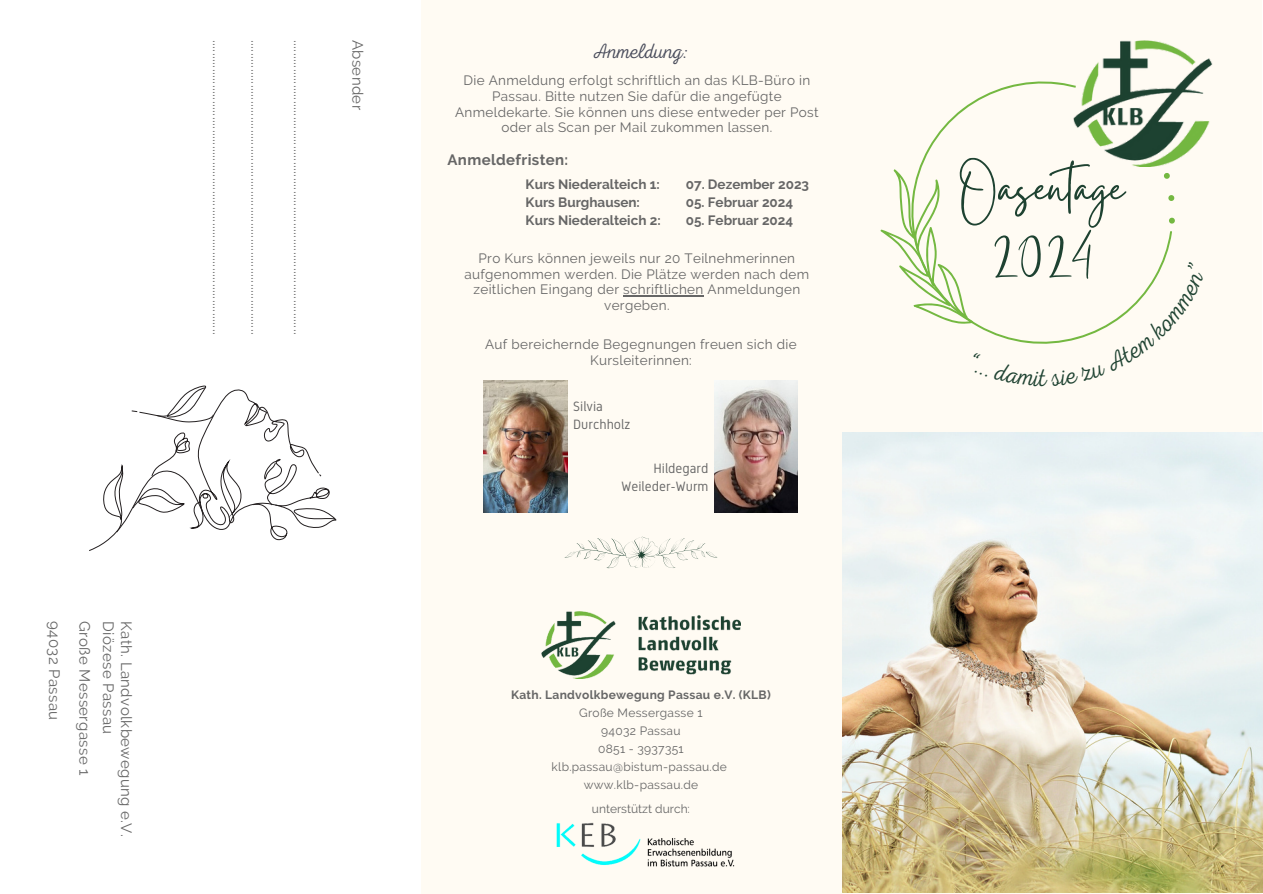
<style>
.page{position:relative;width:1263px;height:894px;background:#fff}
.page>*{position:absolute;margin:0;border:0;box-sizing:border-box;transform-origin:0 0}
.t1{font:63px "Gistesy";color:#1e4231}
.t2{font:21px "RTL Adam Script Thin";color:#494c5b}
.t3{font:15px "Raleway";letter-spacing:.025em;color:#666}
.t4{font:700 15px "Raleway";letter-spacing:.025em;color:#666}
.t5{font:13.5px/15.8px "Raleway";letter-spacing:.025em;color:#666;text-align:center}
.t6{font:700 13.5px "Raleway";color:#666}
.t7{font:13.5px "Gidole";color:#666}
.t8{font:12px "Raleway";letter-spacing:.025em;color:#666}
.t9{font:700 12px "Raleway";letter-spacing:.025em;color:#666}
.t10{font:12px "Raleway";color:#666}
</style>
<div class="page">
<div style="left:421px;top:0;width:841px;height:893px;background:#fffbf3"></div>
<svg style="left:564px;top:536px;width:153px;height:32px"></svg>
<img style="left:556px;top:822px;width:179px;height:45px">
<img style="left:541px;top:611px;width:200px;height:67px">
<svg style="left:919px;top:81px;width:253px;height:254px"></svg>
<svg style="left:880px;top:169px;width:104px;height:166px"></svg>
<svg style="left:1168px;top:216px;width:7px;height:8px"></svg>
<svg style="left:1167px;top:194px;width:8px;height:8px"></svg>
<svg style="left:1163px;top:172px;width:8px;height:8px"></svg>
<div style="left:1074px;top:31px;width:144px;height:145px;background:#fffbf3;border-radius:50%"></div>
<img style="left:1074px;top:40px;width:139px;height:126px">
<svg style="left:89px;top:385px;width:247px;height:166px"></svg>
<img style="left:714px;top:381px;width:84px;height:131px">
<img style="left:484px;top:381px;width:83px;height:131px">
<hr style="left:623px;top:295px;width:81px;height:1px;background:#666">
<img style="left:842px;top:432px;width:421px;height:460px">
<svg style="left:994px;top:261px;width:178px;height:83px"></svg>
<p class="t3" style="left:227px;top:40px;width:296px;rotate:90deg">............................................................................................</p>
<p class="t3" style="left:265px;top:40px;width:296px;rotate:90deg">............................................................................................</p>
<p class="t3" style="left:308px;top:40px;width:296px;rotate:90deg">............................................................................................</p>
<p class="t3" style="left:367px;top:40px;width:72px;rotate:90deg">Absender</p>
<p class="t3" style="left:63px;top:621px;width:101px;rotate:90deg">94032 Passau</p>
<p class="t3" style="left:94px;top:621px;width:156px;rotate:90deg">Große Messergasse 1</p>
<p class="t3" style="left:117px;top:621px;width:115px;rotate:90deg">Diözese Passau</p>
<p class="t3" style="left:135px;top:621px;width:217px;rotate:90deg">Kath. Landvolkbewegung e.V.</p>
<p class="t2" style="left:593px;top:39px;width:97px">Anmeldung:</p>
<p class="t5" style="left:455px;top:72px;width:365px">Die Anmeldung erfolgt schriftlich an das KLB-Büro in Passau. Bitte nutzen Sie dafür die angefügte Anmeldekarte. Sie können uns diese entweder per Post oder als Scan per Mail zukommen lassen.</p>
<p class="t4" style="left:447px;top:151px;width:122px">Anmeldefristen:</p>
<p class="t6" style="left:526px;top:176px;width:136px">Kurs Niederalteich 1:</p>
<p class="t6" style="left:526px;top:194px;width:116px">Kurs Burghausen:</p>
<p class="t6" style="left:526px;top:212px;width:137px">Kurs Niederalteich 2:</p>
<p class="t6" style="left:686px;top:176px;width:125px">07. Dezember 2023</p>
<p class="t6" style="left:686px;top:194px;width:109px">05. Februar 2024</p>
<p class="t6" style="left:686px;top:212px;width:109px">05. Februar 2024</p>
<p class="t5" style="left:464px;top:250px;width:346px">Pro Kurs können jeweils nur 20 Teilnehmerinnen aufgenommen werden. Die Plätze werden nach dem zeitlichen Eingang der schriftlichen Anmeldungen vergeben.</p>
<p class="t5" style="left:485px;top:336px;width:313px">Auf bereichernde Begegnungen freuen sich die<br>Kursleiterinnen:</p>
<p class="t7" style="left:573px;top:399px;width:31px">Silvia</p>
<p class="t7" style="left:573px;top:417px;width:58px">Durchholz</p>
<p class="t7" style="left:653px;top:460px;width:57px">Hildegard</p>
<p class="t7" style="left:622px;top:478px;width:88px">Weileder-Wurm</p>
<p class="t9" style="left:511px;top:687px;width:261px">Kath. Landvolkbewegung Passau e.V. (KLB)</p>
<p class="t8" style="left:579px;top:705px;width:125px">Große Messergasse 1</p>
<p class="t8" style="left:601px;top:723px;width:81px">94032 Passau</p>
<p class="t8" style="left:598px;top:741px;width:87px">0851 - 3937351</p>
<p class="t8" style="left:551px;top:759px;width:177px">klb.passau@bistum-passau.de</p>
<p class="t8" style="left:584px;top:777px;width:116px">www.klb-passau.de</p>
<p class="t10" style="left:592px;top:801px;width:99px">unterstützt durch:</p>
<p class="t1" style="left:960px;top:144px;width:166px">Oasentage</p>
<p class="t1" style="left:990px;top:218px;width:106px">2024</p>
</div>
